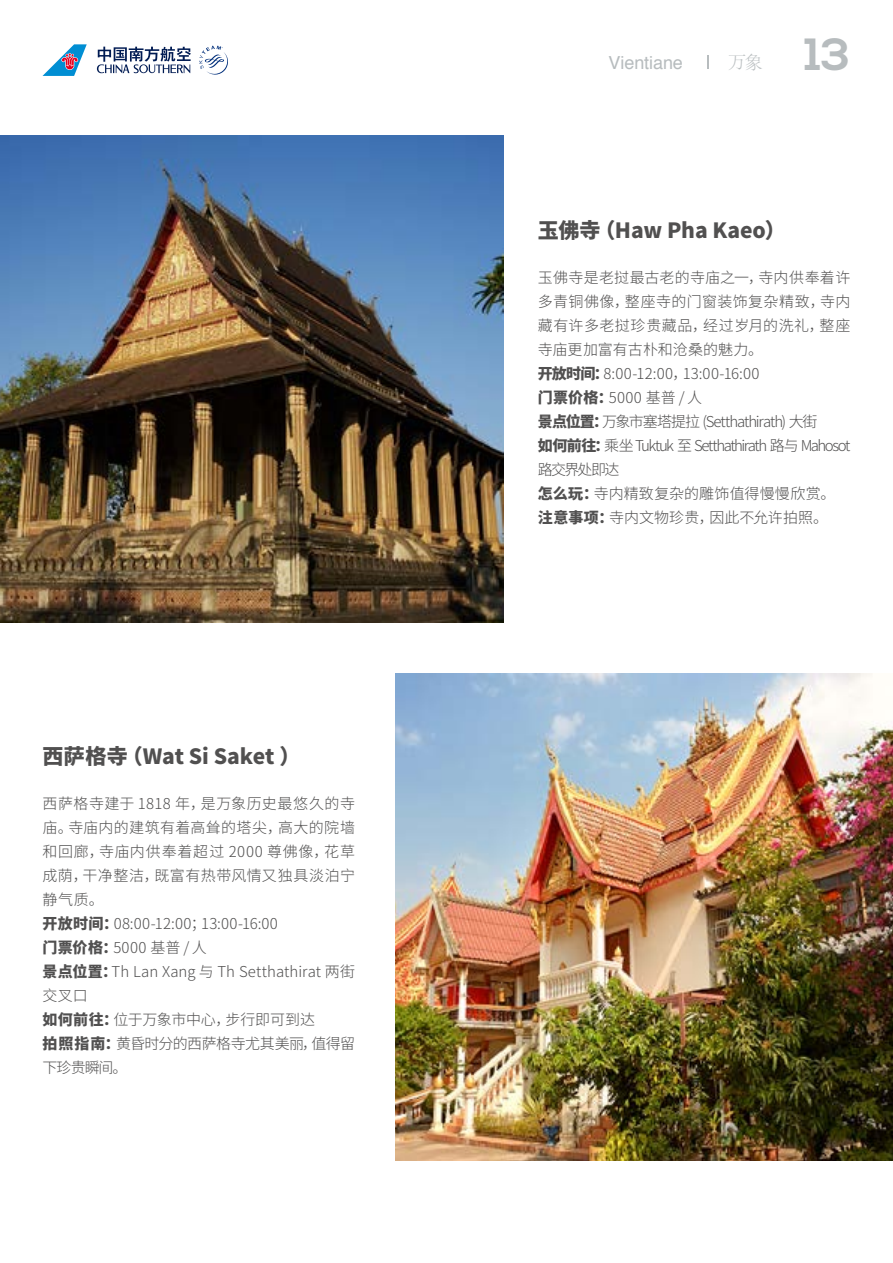
<style>
.page{position:relative;width:893px;height:1263px;background:#fff}
.page>*{position:absolute;margin:0;border:0;box-sizing:border-box;transform-origin:0 0}
.t1{font:700 45px "Nexa";color:#b7bcbe}
.t2{font:900 21px "Noto Sans Hans";color:#515050}
.t3{font:18px "Helvetica";letter-spacing:-.005em;color:#b7bcbe}
.t4{font:300 18px "Adobe Song Std";color:#b7bcbe}
.t5{font:300 15px/24px "Noto Sans Hans";letter-spacing:.01em;color:#515050}
.s1{font-weight:900}
</style>
<div class="page">
<svg style="left:43px;top:44px;width:44px;height:32px"></svg>
<svg style="left:199px;top:46px;width:29px;height:29px"></svg>
<svg style="left:96px;top:47px;width:95px;height:27px"></svg>
<svg style="left:707px;top:55px;width:2px;height:13px"></svg>
<img style="left:0;top:135px;width:503px;height:487px">
<img style="left:395px;top:673px;width:498px;height:487px">
<h2 class="t2" style="left:43px;top:744px;width:259px">西萨格寺（Wat Si Saket ）</h2>
<p class="t5" style="left:43px;top:792px;width:314px">西萨格寺建于 1818 年，是万象历史最悠久的寺庙。寺庙内的建筑有着高耸的塔尖，高大的院墙和回廊，寺庙内供奉着超过 2000 尊佛像，花草成荫，干净整洁，既富有热带风情又独具淡泊宁静气质。<br><span class="s1">开放时间：</span>08:00-12:00；13:00-16:00<br><span class="s1">门票价格：</span>5000 基普 / 人<br><span class="s1">景点位置：</span>Th Lan Xang 与 Th Setthathirat 两街交叉口<br><span class="s1">如何前往：</span>位于万象市中心，步行即可到达<br><span class="s1">拍照指南：</span>黄昏时分的西萨格寺尤其美丽，值得留下珍贵瞬间。</p>
<p class="t3" style="left:609px;top:48px;width:76px">Vientiane</p>
<p class="t4" style="left:728px;top:53px;width:36px">万象</p>
<h1 class="t1" style="left:804px;top:28px;width:48px">13</h1>
<h2 class="t2" style="left:538px;top:218px;width:249px">玉佛寺（Haw Pha Kaeo）</h2>
<p class="t5" style="left:538px;top:266px;width:314px">玉佛寺是老挝最古老的寺庙之一，寺内供奉着许多青铜佛像，整座寺的门窗装饰复杂精致，寺内藏有许多老挝珍贵藏品，经过岁月的洗礼，整座寺庙更加富有古朴和沧桑的魅力。<br><span class="s1">开放时间：</span>8:00-12:00，13:00-16:00<br><span class="s1">门票价格：</span>5000 基普 / 人<br><span class="s1">景点位置：</span>万象市塞塔提拉 (Setthathirath) 大街<br><span class="s1">如何前往：</span>乘坐 Tuktuk 至 Setthathirath 路与 Mahosot路交界处即达<br><span class="s1">怎么玩：</span>寺内精致复杂的雕饰值得慢慢欣赏。<span class="s1">注意事项：</span>寺内文物珍贵，因此不允许拍照。</p>
</div>
